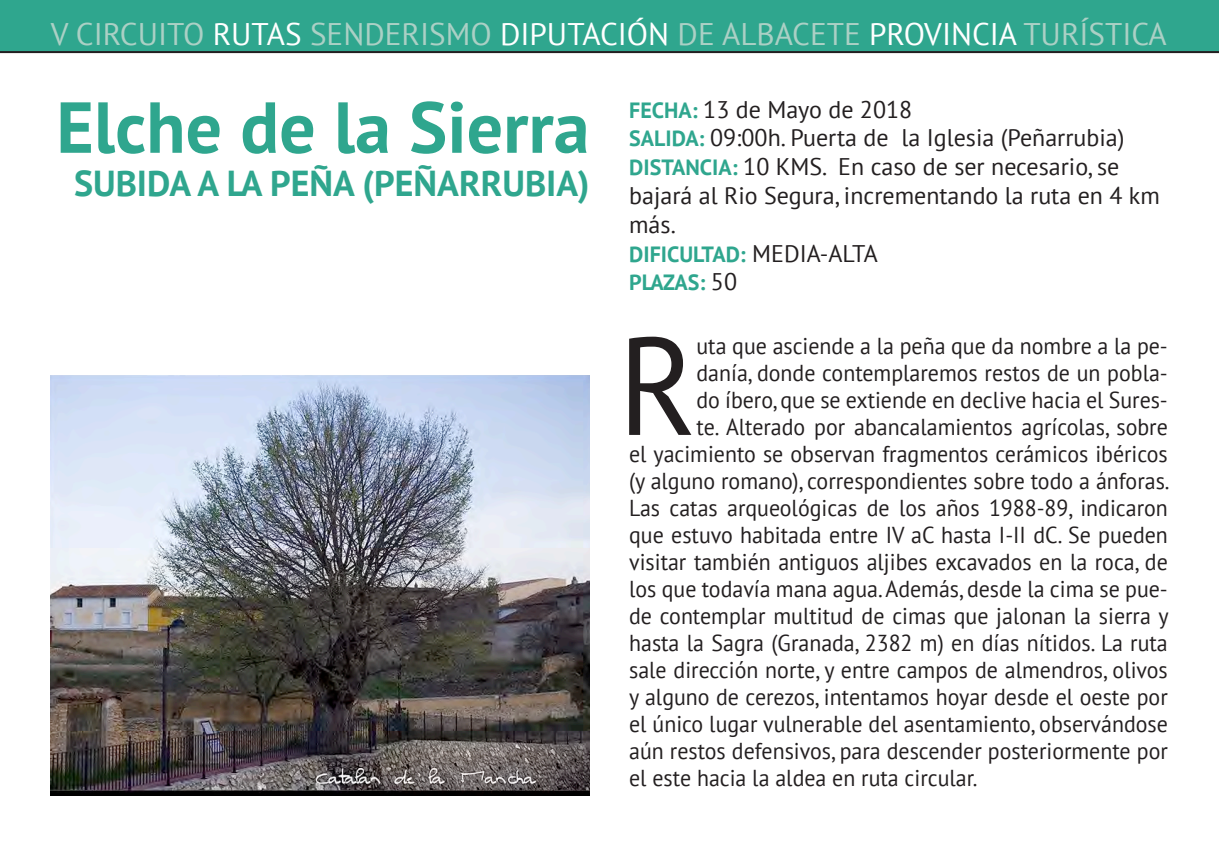
<style>
.page{position:relative;width:1219px;height:847px;background:#fff}
.page>*{position:absolute;margin:0;border:0;box-sizing:border-box;transform-origin:0 0}
.t1{font:138.8px "PT Sans";color:#231f20;scale:.95 1}
.t2{font:700 72px "PT Sans";color:#2fa68e}
.t3{font:700 36px "PT Sans";color:#2fa68e}
.t4{font:31.2px "PT Sans";color:#abd0c5}
.t5{font:24px/28.8px "PT Sans";color:#231f20}
.t6{font:23px "PT Sans";color:#231f20;scale:.95 1}
.t7{font:700 22px "PT Sans";color:#2fa68e}
.s1{color:#fff}
.s2{font-weight:700;font-size:22px;color:#2fa68e}
.s3{font-weight:400;font-size:24px;color:#231f20}
</style>
<div class="page">
<div style="left:0;top:0;width:1219px;height:53px;background:#2fa68e"></div>
<img style="left:51px;top:375px;width:538px;height:420px">
<p class="t4" style="left:51px;top:14px;width:1117px">V CIRCUITO <span class="s1">RUTAS</span> SENDERISMO <span class="s1">DIPUTACIÓN</span> DE ALBACETE <span class="s1">PROVINCIA</span> TURÍSTICA</p>
<p class="t2" style="left:56px;top:80px;width:535px">Elche de la Sierra</p>
<p class="t3" style="left:74px;top:159px;width:517px">SUBIDA A LA PEÑA (PEÑARRUBIA)</p>
<p class="t5" style="left:629px;top:94px;width:285px"><span class="s2">FECHA:</span> 13 de Mayo de 2018</p>
<p class="t5" style="left:629px;top:123px;width:497px"><span class="s2">SALIDA:</span> 09:00h. Puerta de la Iglesia (Peñarrubia)</p>
<p class="t5" style="left:629px;top:152px;width:532px"><span class="s2">DISTANCIA:</span> 10 KMS. En caso de ser necesario, se bajará al Rio Segura, incrementando la ruta en 4 km más.</p>
<p class="t7" style="left:629px;top:239px;width:250px">DIFICULTAD: <span class="s3">MEDIA-ALTA</span></p>
<p class="t7" style="left:629px;top:268px;width:109px">PLAZAS: <span class="s3">50</span></p>
<p class="t1" style="left:618px;top:297px;width:84px">R</p>
<p class="t6" style="left:696px;top:331px;width:498px">uta que asciende a la peña que da nombre a la pe-</p>
<p class="t6" style="left:696px;top:358px;width:498px">danía, donde contemplaremos restos de un pobla-</p>
<p class="t6" style="left:696px;top:385px;width:498px">do íbero, que se extiende en declive hacia el Sures-</p>
<p class="t6" style="left:696px;top:412px;width:498px">te. Alterado por abancalamientos agrícolas, sobre</p>
<p class="t6" style="left:629px;top:439px;width:568px">el yacimiento se observan fragmentos cerámicos ibéricos</p>
<p class="t6" style="left:629px;top:466px;width:570px">(y alguno romano), correspondientes sobre todo a ánforas.</p>
<p class="t6" style="left:629px;top:493px;width:568px">Las catas arqueológicas de los años 1988-89, indicaron</p>
<p class="t6" style="left:629px;top:520px;width:569px">que estuvo habitada entre IV aC hasta I-II dC. Se pueden</p>
<p class="t6" style="left:629px;top:547px;width:568px">visitar también antiguos aljibes excavados en la roca, de</p>
<p class="t6" style="left:629px;top:574px;width:568px">los que todavía mana agua. Además, desde la cima se pue-</p>
<p class="t6" style="left:629px;top:601px;width:569px">de contemplar multitud de cimas que jalonan la sierra y</p>
<p class="t6" style="left:629px;top:628px;width:568px">hasta la Sagra (Granada, 2382 m) en días nítidos. La ruta</p>
<p class="t6" style="left:629px;top:655px;width:568px">sale dirección norte, y entre campos de almendros, olivos</p>
<p class="t6" style="left:629px;top:682px;width:568px">y alguno de cerezos, intentamos hoyar desde el oeste por</p>
<p class="t6" style="left:629px;top:709px;width:568px">el único lugar vulnerable del asentamiento, observándose</p>
<p class="t6" style="left:629px;top:736px;width:568px">aún restos defensivos, para descender posteriormente por</p>
<p class="t6" style="left:629px;top:763px;width:368px">el este hacia la aldea en ruta circular.</p>
</div>
